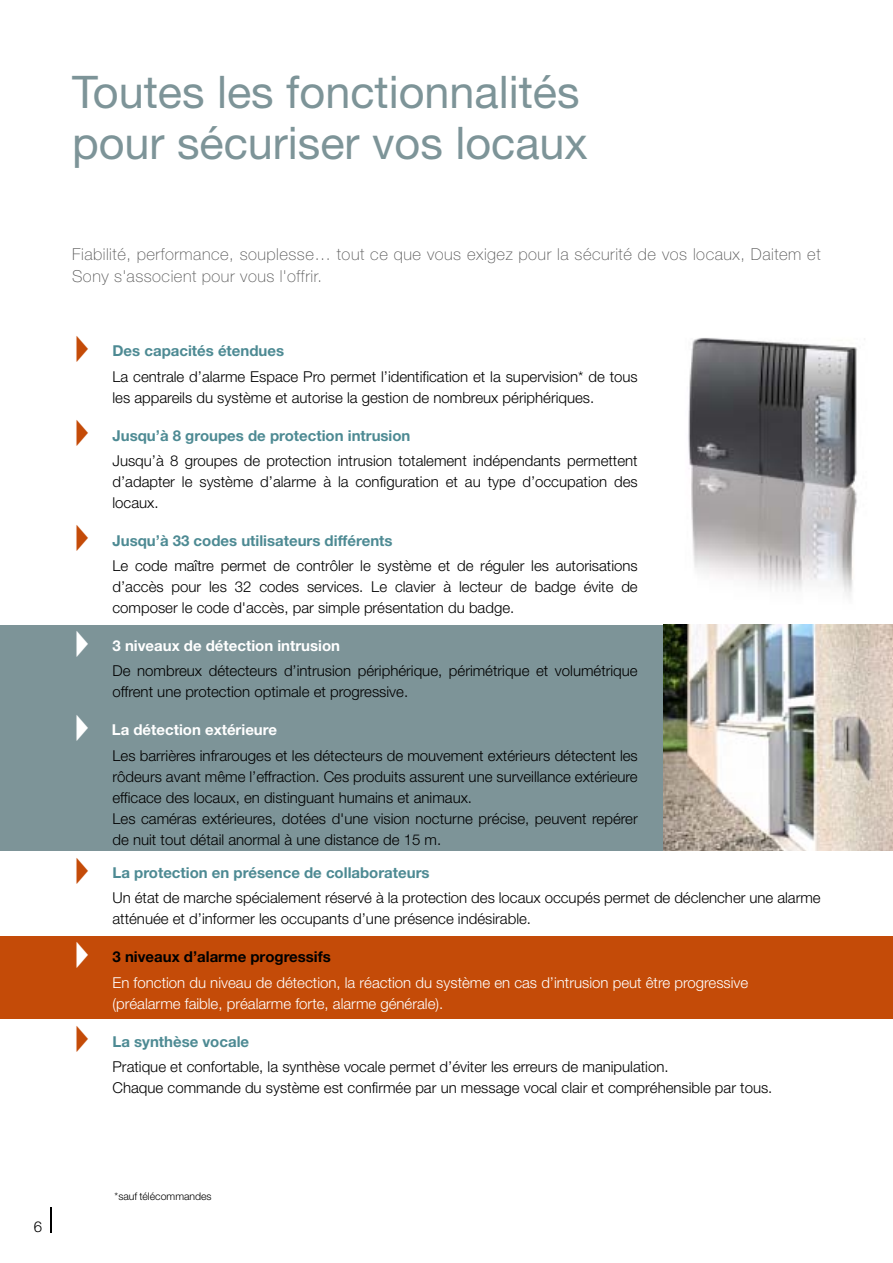
<style>
.page{position:relative;width:893px;height:1263px;background:#fff}
.page>*{position:absolute;margin:0;border:0;box-sizing:border-box;transform-origin:0 0}
.t1{font:45px/51px "Helvetica Neue";color:#7d9498}
.t2{font:100 16.5px/22.5px "Helvetica Neue";letter-spacing:.03em;color:#575757}
.t3{font:300 15px/21px "Helvetica Neue";color:#000}
.t4{font:700 15px "Helvetica Neue";color:#4d8a93}
.t5{font:300 15px/21px "Helvetica Neue";color:#fff}
.t6{font:700 15px "Helvetica Neue";color:#fff}
.t7{font:700 15px "Helvetica Neue";color:#000}
.t8{font:300 10.5px "Helvetica Neue";color:#000}
</style>
<div class="page">
<hr style="left:50px;top:1208px;width:2px;height:25px;background:#000">
<div style="left:0;top:936px;width:892px;height:83px;background:#c44b08"></div>
<div style="left:0;top:625px;width:663px;height:226px;background:#7d9498"></div>
<img style="left:663px;top:338px;width:213px;height:287px">
<img style="left:663px;top:625px;width:229px;height:226px">
<h1 class="t1" style="left:72px;top:71px;width:517px">Toutes les fonctionnalités pour sécuriser vos locaux</h1>
<p class="t2" style="left:72px;top:244px;width:750px">Fiabilité, performance, souplesse… tout ce que vous exigez pour la sécurité de vos locaux, Daitem et<br>Sony s'associent pour vous l'offrir.</p>
<p class="t4" style="left:112px;top:345px;width:173px">Des capacités étendues</p>
<p class="t3" style="left:112px;top:367px;width:526px">La centrale d’alarme Espace Pro permet l’identification et la supervision* de tous les appareils du système et autorise la gestion de nombreux périphériques.</p>
<p class="t4" style="left:112px;top:430px;width:299px">Jusqu’à 8 groupes de protection intrusion</p>
<p class="t3" style="left:112px;top:451px;width:526px;text-align:justify">Jusqu’à 8 groupes de protection intrusion totalement indépendants permettent d’adapter le système d’alarme à la configuration et au type d’occupation des locaux.</p>
<p class="t4" style="left:112px;top:535px;width:281px">Jusqu’à 33 codes utilisateurs différents</p>
<p class="t3" style="left:112px;top:557px;width:526px;text-align:justify">Le code maître permet de contrôler le système et de réguler les autorisations d’accès pour les 32 codes services. Le clavier à lecteur de badge évite de composer le code d'accès, par simple présentation du badge.</p>
<p class="t6" style="left:112px;top:640px;width:229px">3 niveaux de détection intrusion</p>
<p class="t3" style="left:112px;top:662px;width:526px">De nombreux détecteurs d’intrusion périphérique, périmétrique et volumétrique offrent une protection optimale et progressive.</p>
<p class="t6" style="left:112px;top:724px;width:167px">La détection extérieure</p>
<p class="t3" style="left:112px;top:746px;width:527px">Les barrières infrarouges et les détecteurs de mouvement extérieurs détectent les rôdeurs avant même l’effraction. Ces produits assurent une surveillance extérieure efficace des locaux, en distinguant humains et animaux.<br>Les caméras extérieures, dotées d'une vision nocturne précise, peuvent repérer de nuit tout détail anormal à une distance de 15 m.</p>
<p class="t4" style="left:112px;top:867px;width:318px">La protection en présence de collaborateurs</p>
<p class="t3" style="left:112px;top:889px;width:709px">Un état de marche spécialement réservé à la protection des locaux occupés permet de déclencher une alarme atténuée et d’informer les occupants d’une présence indésirable.</p>
<p class="t7" style="left:112px;top:951px;width:220px">3 niveaux d’alarme progressifs</p>
<p class="t5" style="left:112px;top:973px;width:637px">En fonction du niveau de détection, la réaction du système en cas d’intrusion peut être progressive (préalarme faible, préalarme forte, alarme générale).</p>
<p class="t4" style="left:112px;top:1036px;width:138px">La synthèse vocale</p>
<p class="t3" style="left:112px;top:1057px;width:661px">Pratique et confortable, la synthèse vocale permet d’éviter les erreurs de manipulation.<br>Chaque commande du système est confirmée par un message vocal clair et compréhensible par tous.</p>
<p class="t3" style="left:34px;top:1218px;width:10px">6</p>
<p class="t8" style="left:115px;top:1192px;width:98px">*sauf télécommandes</p>
</div>
